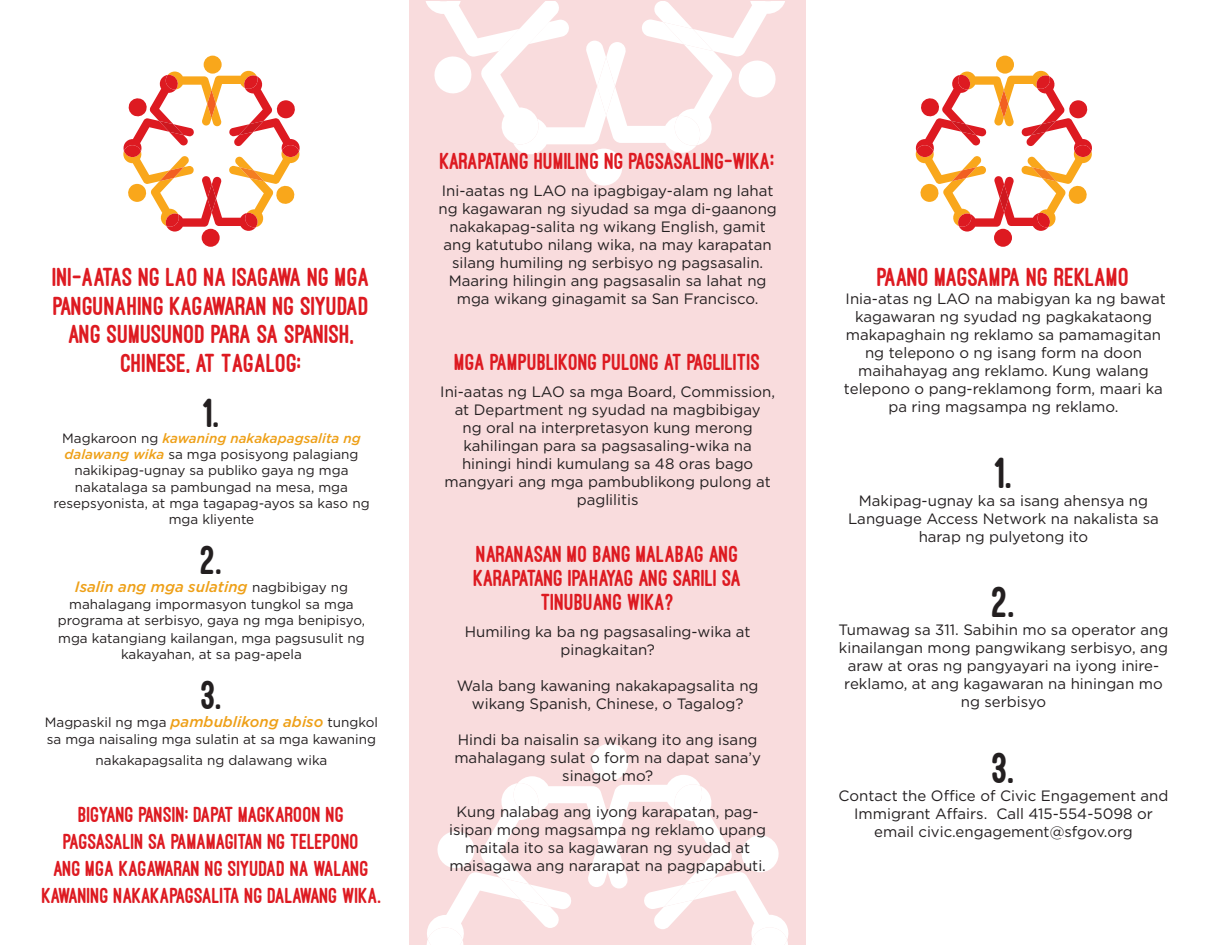
<style>
.page{position:relative;width:1215px;height:945px;background:#fff}
.page>*{position:absolute;margin:0;border:0;box-sizing:border-box;transform-origin:0 0}
.t1{font:800 45px "Ostrich Sans";color:#231f20}
.t2{font:800 42px "Ostrich Sans";color:#231f20}
.t3{font:800 27px/28.7px "Ostrich Sans";color:#dd1a21;text-align:center}
.t4{font:800 24px/24px "Ostrich Sans";color:#dd1a21;text-align:center}
.t5{font:800 22.5px/27px "Ostrich Sans";color:#dd1a21;text-align:center}
.t6{font:15px/18px "Gotham";color:#231f20;text-align:center}
.t7{font:italic 500 15px "Gotham";color:#eea018}
.t8{font:13.5px/16.2px "Gotham";color:#231f20;text-align:center}
.s1{font-weight:500;font-style:italic;color:#eea018}
.s2{font-weight:400;font-style:normal;font-size:13.5px;color:#231f20}
.s3{font-weight:500;font-style:italic;font-size:15px;color:#eea018}
.s4{font-size:27px}
</style>
<div class="page">
<div style="left:410px;top:0;width:396px;height:945px;background:#f9dcdd"></div>
<div style="left:591px;top:744px;width:37px;height:37px;background:#fff;border-radius:50%"></div>
<svg style="left:427px;top:775px;width:361px;height:170px"></svg>
<div style="left:585px;top:149px;width:37px;height:37px;background:#fff;border-radius:50%"></div>
<svg style="left:426px;top:1px;width:359px;height:153px"></svg>
<div style="left:202px;top:229px;width:18px;height:18px;background:#dd1a21;border-radius:50%"></div>
<div style="left:204px;top:56px;width:18px;height:18px;background:#f9a71b;border-radius:50%"></div>
<svg style="left:123px;top:71px;width:177px;height:161px"></svg>
<div style="left:994px;top:229px;width:18px;height:18px;background:#dd1a21;border-radius:50%"></div>
<div style="left:996px;top:56px;width:18px;height:18px;background:#f9a71b;border-radius:50%"></div>
<svg style="left:916px;top:71px;width:176px;height:161px"></svg>
<p class="t3" style="left:53px;top:263px;width:319px">INI-AATAS NG LAO NA ISAGAWA NG MGA<br>PANGUNAHING KAGAWARAN NG SIYUDAD<br>ANG SUMUSUNOD PARA SA SPANISH,<br>CHINESE, AT TAGALOG:</p>
<p class="t2" style="left:204px;top:390px;width:17px">1.</p>
<p class="t8" style="left:53px;top:430px;width:318px">Magkaroon ng <span class="s1">kawaning nakakapagsalita ng dalawang wika</span> sa mga posisyong palagiang nakikipag-ugnay sa publiko gaya ng mga nakatalaga sa pambungad na mesa, mga resepsyonista, at mga tagapag-ayos sa kaso ng mga kliyente</p>
<p class="t2" style="left:201px;top:538px;width:23px">2.</p>
<p class="t7" style="left:75px;top:577px;width:275px">Isalin ang mga sulating <span class="s2">nagbibigay ng</span></p>
<p class="t8" style="left:58px;top:595px;width:309px">mahalagang impormasyon tungkol sa mga programa at serbisyo, gaya ng mga benipisyo,</p>
<p class="t8" style="left:58px;top:630px;width:308px">mga katangiang kailangan, mga pagsusulit ng kakayahan, at sa pag-apela</p>
<p class="t2" style="left:201px;top:673px;width:22px">3.</p>
<p class="t8" style="left:45px;top:714px;width:335px;text-align:left">Magpaskil ng mga <span class="s3">pambublikong abiso</span> tungkol sa mga naisaling mga sulatin at sa mga kawaning</p>
<p class="t8" style="left:96px;top:752px;width:233px">nakakapagsalita ng dalawang wika</p>
<p class="t5" style="left:42px;top:801px;width:341px">BIGYANG PANSIN: DAPAT MAGKAROON NG PAGSASALIN SA PAMAMAGITAN NG TELEPONO<br>ANG MGA KAGAWARAN NG SIYUDAD NA WALANG KAWANING NAKAKAPAGSALITA NG DALAWANG WIKA.</p>
<p class="t4" style="left:440px;top:150px;width:337px">KARAPATANG HUMILING NG PAGSASALING-WIKA<span class="s4">:</span></p>
<p class="t6" style="left:438px;top:182px;width:340px">Ini-aatas ng LAO na ipagbigay-alam ng lahat ng kagawaran ng siyudad sa mga di-gaanong nakakapag-salita ng wikang English, gamit ang katutubo nilang wika, na may karapatan silang humiling ng serbisyo ng pagsasalin.<br>Maaring hilingin ang pagsasalin sa lahat ng mga wikang ginagamit sa San Francisco.</p>
<p class="t4" style="left:455px;top:350px;width:307px">MGA PAMPUBLIKONG PULONG AT PAGLILITIS</p>
<p class="t6" style="left:440px;top:382px;width:336px">Ini-aatas ng LAO sa mga Board, Commission, at Department ng syudad na magbibigay<br>ng oral na interpretasyon kung merong kahilingan para sa pagsasaling-wika na hiningi hindi kumulang sa 48 oras bago mangyari ang mga pambublikong pulong at paglilitis</p>
<p class="t4" style="left:474px;top:542px;width:269px">NARANASAN MO BANG MALABAG ANG<br>KARAPATANG IPAHAYAG ANG SARILI SA<br>TINUBUANG WIKA?</p>
<p class="t6" style="left:465px;top:622px;width:287px">Humiling ka ba ng pagsasaling-wika at pinagkaitan?</p>
<p class="t6" style="left:457px;top:676px;width:303px">Wala bang kawaning nakakapagsalita ng wikang Spanish, Chinese, o Tagalog?</p>
<p class="t6" style="left:454px;top:730px;width:308px">Hindi ba naisalin sa wikang ito ang isang mahalagang sulat o form na dapat sana’y sinagot mo?</p>
<p class="t6" style="left:449px;top:802px;width:318px">Kung nalabag ang iyong karapatan, pag&shy;isipan mong magsampa ng reklamo upang maitala ito sa kagawaran ng syudad at maisagawa ang nararapat na pagpapabuti.</p>
<p class="t3" style="left:877px;top:263px;width:254px">PAANO MAGSAMPA NG REKLAMO</p>
<p class="t6" style="left:844px;top:289px;width:323px">Inia-atas ng LAO na mabigyan ka ng bawat kagawaran ng syudad ng pagkakataong makapaghain ng reklamo sa pamamagitan ng telepono o ng isang form na doon maihahayag ang reklamo. Kung walang telepono o pang-reklamong form, maari ka pa ring magsampa ng reklamo.</p>
<p class="t1" style="left:995px;top:449px;width:18px">1.</p>
<p class="t6" style="left:848px;top:491px;width:312px">Makipag-ugnay ka sa isang ahensya ng<br>Language Access Network na nakalista sa harap ng pulyetong ito</p>
<p class="t1" style="left:992px;top:578px;width:24px">2.</p>
<p class="t6" style="left:839px;top:621px;width:331px">Tumawag sa 311. Sabihin mo sa operator ang kinailangan mong pangwikang serbisyo, ang araw at oras ng pangyayari na iyong inire&shy;reklamo, at ang kagawaran na hiningan mo ng serbisyo</p>
<p class="t1" style="left:993px;top:744px;width:23px">3.</p>
<p class="t6" style="left:839px;top:786px;width:331px">Contact the Office of Civic Engagement and<br>Immigrant Affairs. Call 415-554-5098 or email civic.engagement@sfgov.org</p>
</div>
